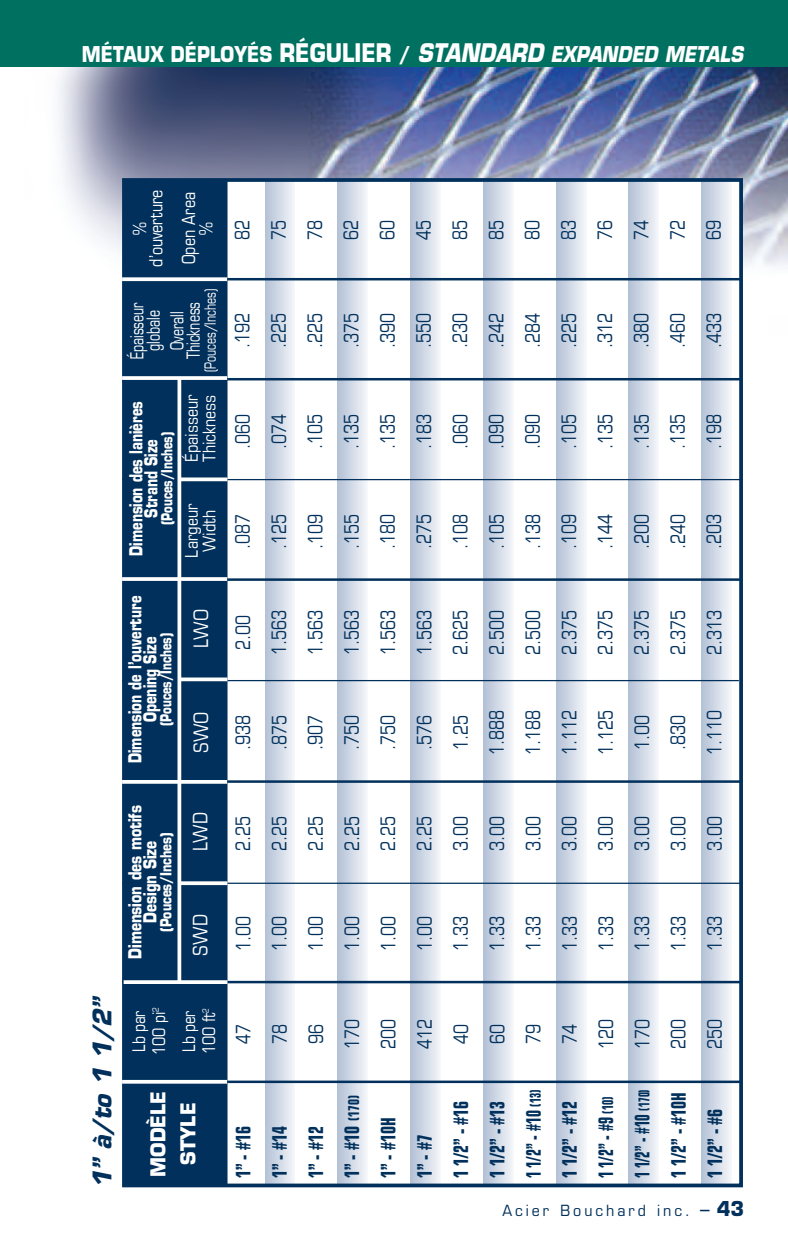
<style>
.page{position:relative;width:788px;height:1260px;background:#fff}
.page>*{position:absolute;margin:0;border:0;box-sizing:border-box;transform-origin:0 0}
.t1{font:italic 700 25px "Eurostile";color:#00305b;scale:.95 1}
.t2{font:700 21.25px "Eurostile";color:#fff;scale:.85 1}
.t3{font:condensed 20px/36.2px "Eurostile";color:#00305b;text-align:justify;scale:.9 1}
.t4{font:700 condensed 20px/36.2px "Eurostile";color:#00305b;scale:.8 1}
.t5{font:condensed 20px "Eurostile";color:#fff}
.t6{font:700 20px/30px "Eurostile";color:#fff;text-align:center;scale:.95 1}
.t7{font:700 17.5px/15px "Eurostile";color:#fff;text-align:center;scale:.75 1}
.t8{font:17.5px/16.2px "Eurostile";color:#fff;text-align:center;scale:.71 1}
.t9{font:condensed 17.5px/17.5px "Eurostile";color:#fff;text-align:center}
.t10{font:700 17.5px "Eurostile";color:#fff;scale:.8 1}
.t11{font:condensed 17.5px/20px "Eurostile";color:#fff;scale:.95 1}
.t12{font:17.5px/16.2px "Eurostile";color:#fff;text-align:center;scale:.82 1}
.t13{font:700 15px "Eurostile";color:#fff;scale:.75 1}
.t14{font:15px "Eurostile";letter-spacing:.205em;color:#00305b;scale:.95 1}
.t15{font:700 15px "Eurostile";color:#fff;scale:.8 1}
.t16{font:15px "Eurostile";color:#fff;scale:.71 1}
.s1{font-size:25px}
.s2{font-style:italic;font-size:25px}
.s3{font-style:italic}
.s4{font-size:15px}
.s5{font-size:20px}
.s6{font-weight:700;font-size:20px}
</style>
<div class="page">
<img style="left:58px;top:68px;width:730px;height:283px">
<div style="left:0;top:0;width:788px;height:68px;background:#007161"></div>
<div style="left:123px;top:180px;width:618px;height:287px;background:#fff"></div>
<div style="left:125px;top:180px;width:99px;height:1005px;background:#00305b"></div>
<div style="left:483px;top:180px;width:30px;height:1004px;background:linear-gradient(to right,#b1bfd5,#eff2f6)"></div>
<div style="left:556px;top:180px;width:30px;height:1004px;background:linear-gradient(to right,#b2c0d5,#f0f3f7)"></div>
<div style="left:628px;top:180px;width:30px;height:1004px;background:linear-gradient(to right,#b1bfd5,#eef2f6)"></div>
<div style="left:701px;top:180px;width:30px;height:1004px;background:linear-gradient(to right,#b2c0d5,#f0f3f7)"></div>
<div style="left:411px;top:180px;width:30px;height:1004px;background:linear-gradient(to right,#b3c0d5,#f1f4f8)"></div>
<div style="left:265px;top:180px;width:30px;height:1004px;background:linear-gradient(to right,#b2c0d5,#f1f4f8)"></div>
<div style="left:337px;top:180px;width:30px;height:1004px;background:linear-gradient(to right,#b1bfd5,#eff2f7)"></div>
<div style="left:122px;top:178px;width:620px;height:1009px;border:4px solid #00305b"></div>
<hr style="left:122px;top:1081px;width:619px;height:2px;background:#00305b">
<hr style="left:122px;top:981px;width:619px;height:2px;background:#00305b">
<hr style="left:122px;top:883px;width:620px;height:1px;background:#00305b">
<hr style="left:122px;top:680px;width:616px;height:1px;background:#00305b">
<hr style="left:122px;top:578px;width:617px;height:3px;background:#00305b">
<hr style="left:122px;top:479px;width:620px;height:1px;background:#00305b">
<hr style="left:122px;top:378px;width:620px;height:2px;background:#00305b">
<hr style="left:122px;top:278px;width:619px;height:2px;background:#00305b">
<hr style="left:122px;top:780px;width:618px;height:3px;background:#00305b">
<hr style="left:224px;top:181px;width:3px;height:1005px;background:#00305b">
<svg style="left:177px;top:380px;width:4px;height:600px;background:#dee4e9"></svg>
<svg style="left:124px;top:980px;width:103px;height:4px"></svg>
<svg style="left:122px;top:780px;width:105px;height:4px"></svg>
<hr style="left:180px;top:678px;width:47px;height:3px;background:#fff">
<hr style="left:179px;top:478px;width:48px;height:3px;background:#fff">
<svg style="left:122px;top:277px;width:105px;height:4px"></svg>
<svg style="left:122px;top:1080px;width:105px;height:4px"></svg>
<svg style="left:179px;top:881px;width:48px;height:4px"></svg>
<svg style="left:122px;top:577px;width:105px;height:4px"></svg>
<svg style="left:122px;top:376px;width:105px;height:4px"></svg>
<p class="t2" style="left:82px;top:46px;width:779px">MÉTAUX DÉPLOYÉS <span class="s1">RÉGULIER</span> / <span class="s2">STANDARD</span> <span class="s3">EXPANDED METALS</span></p>
<p class="t12" style="left:133px;top:267px;width:95px;rotate:-90deg">% d’ouverture</p>
<p class="t12" style="left:182px;top:264px;width:89px;line-height:17.5px;rotate:-90deg">Open Area %</p>
<p class="t16" style="left:205px;top:372px;width:119px;rotate:-90deg">(Pouces/Inches)</p>
<p class="t8" style="left:131px;top:359px;width:81px;rotate:-90deg">Épaisseur globale</p>
<p class="t8" style="left:171px;top:359px;width:82px;rotate:-90deg">Overall<br>Thickness</p>
<p class="t9" style="left:184px;top:462px;width:69px;text-align:left;rotate:-90deg">Épaisseur<br>Thickness</p>
<p class="t7" style="left:130px;top:556px;width:208px;rotate:-90deg">Dimension des lanières<br>Strand Size</p>
<p class="t13" style="left:161px;top:525px;width:126px;rotate:-90deg">(Pouces/Inches)</p>
<p class="t9" style="left:184px;top:558px;width:55px;rotate:-90deg">Largeur<br>Width</p>
<p class="t7" style="left:129px;top:763px;width:225px;rotate:-90deg">Dimension de l’ouverture<br>Opening Size</p>
<p class="t13" style="left:160px;top:726px;width:126px;rotate:-90deg">(Pouces/Inches)</p>
<p class="t5" style="left:193px;top:648px;width:41px;rotate:-90deg">LWO</p>
<p class="t5" style="left:193px;top:753px;width:43px;rotate:-90deg">SWO</p>
<p class="t3" style="left:226px;top:240px;width:24px;rotate:-90deg">82<br>75<br>78<br>62<br>60<br>45<br>85<br>85<br>80<br>83<br>76<br>74<br>72<br>69</p>
<p class="t3" style="left:226px;top:348px;width:40px;rotate:-90deg">.192 .225 .225 .375 .390 .550 .230 .242 .284 .225 .312 .380 .460 .433</p>
<p class="t3" style="left:226px;top:449px;width:40px;rotate:-90deg">.060 .074 .105 .135 .135 .183 .060 .090 .090 .105 .135 .135 .135 .198</p>
<p class="t3" style="left:226px;top:549px;width:40px;rotate:-90deg">.087 .125 .109 .155 .180 .275 .108 .105 .138 .109 .144 .200 .240 .203</p>
<p class="t3" style="left:226px;top:655px;width:52px;text-align:left;rotate:-90deg">2.00<br>1.563<br>1.563<br>1.563<br>1.563<br>1.563<br>2.625<br>2.500<br>2.500<br>2.375<br>2.375<br>2.375<br>2.375<br>2.313</p>
<p class="t3" style="left:226px;top:755px;width:52px;text-align:left;rotate:-90deg">.938 .875 .907 .750 .750 .576<br>1.25<br>1.888<br>1.188<br>1.112<br>1.125<br>1.00 .830<br>1.110</p>
<p class="t10" style="left:128px;top:959px;width:194px;rotate:-90deg">Dimension des motifs</p>
<p class="t10" style="left:143px;top:923px;width:104px;rotate:-90deg">Design Size</p>
<p class="t15" style="left:160px;top:932px;width:126px;rotate:-90deg">(Pouces/Inches)</p>
<p class="t5" style="left:193px;top:851px;width:41px;rotate:-90deg">LWD</p>
<p class="t5" style="left:193px;top:956px;width:43px;rotate:-90deg">SWD</p>
<p class="t1" style="left:93px;top:1188px;width:202px;rotate:-90deg">1” à/to 1 1/2”</p>
<p class="t11" style="left:130px;top:1055px;width:51px;rotate:-90deg">Lb par<br>100 pi<sup>2</sup></p>
<p class="t11" style="left:180px;top:1054px;width:50px;rotate:-90deg">Lb per<br>100 ft<sup>2</sup></p>
<p class="t6" style="left:145px;top:1177px;width:92px;rotate:-90deg">MODÈLE<br>STYLE</p>
<p class="t3" style="left:227px;top:851px;width:40px;rotate:-90deg">2.25<br>2.25<br>2.25<br>2.25<br>2.25<br>2.25<br>3.00<br>3.00<br>3.00<br>3.00<br>3.00<br>3.00<br>3.00<br>3.00</p>
<p class="t3" style="left:227px;top:951px;width:40px;rotate:-90deg">1.00<br>1.00<br>1.00<br>1.00<br>1.00<br>1.00<br>1.33<br>1.33<br>1.33<br>1.33<br>1.33<br>1.33<br>1.33<br>1.33</p>
<p class="t3" style="left:227px;top:1049px;width:35px;text-align:left;rotate:-90deg">47<br>78<br>96<br>170<br>200<br>412<br>40<br>60<br>79<br>74<br>120<br>170<br>200<br>250</p>
<p class="t4" style="left:227px;top:1178px;width:113px;rotate:-90deg">1” - #16<br>1” - #14<br>1” - #12<br>1” - #10 <span class="s4">(170)<br></span>1” - #10H<br>1” - #7<br>1 1/2” - #16<br>1 1/2” - #13<br>1 1/2” - #10 <span class="s4">(13)<br></span>1 1/2” - #12<br>1 1/2” - #9 <span class="s4">(10)<br></span>1 1/2” - #10 <span class="s4">(170)<br></span>1 1/2” - #10H<br>1 1/2” - #6</p>
<p class="t14" style="left:502px;top:1205px;width:256px">Acier Bouchard inc. <span class="s5">–</span> <span class="s6">43</span></p>
</div>
